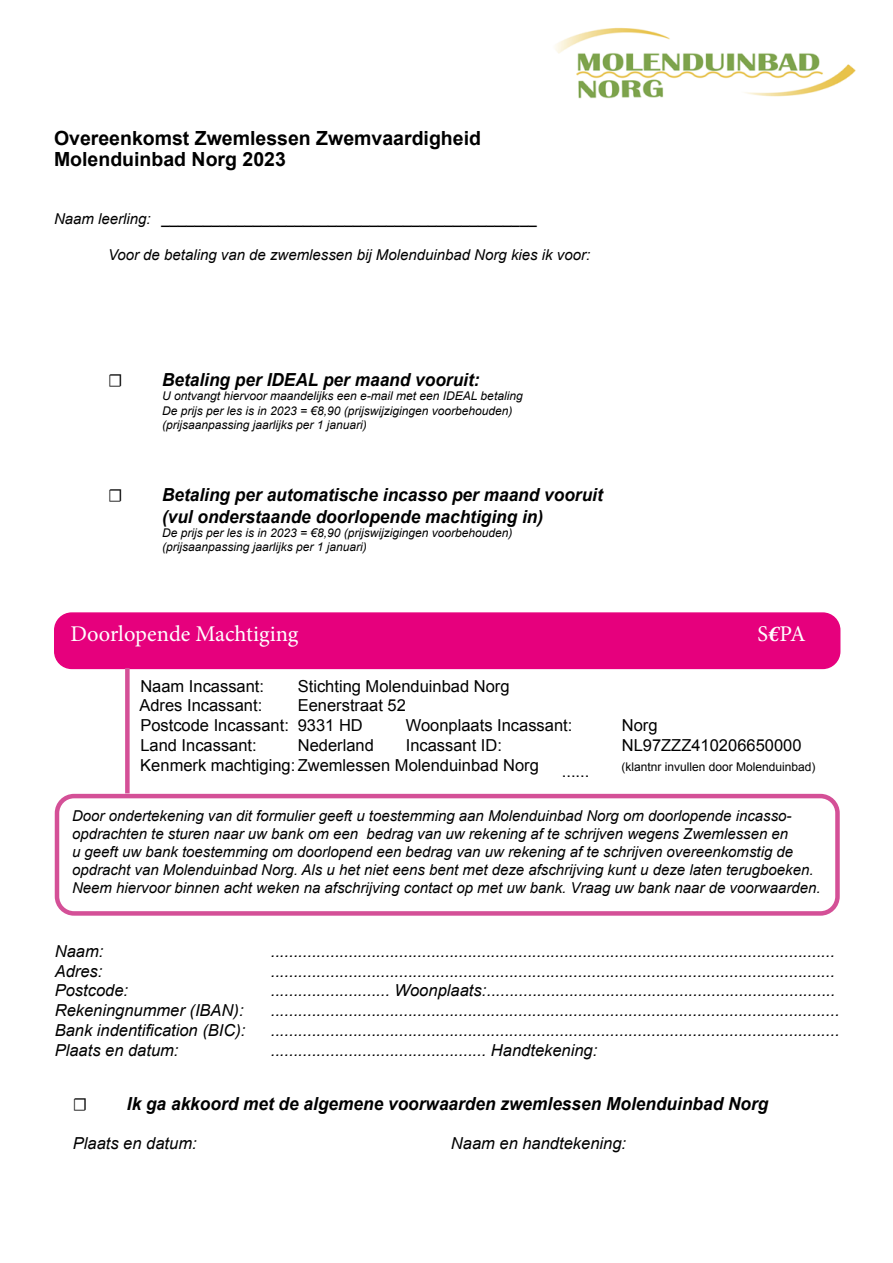
<style>
.page{position:relative;width:893px;height:1263px;background:#fff}
.page>*{position:absolute;margin:0;border:0;box-sizing:border-box;transform-origin:0 0}
.t1{font:22.5px "Minion Pro";color:#fff}
.t2{font:700 19.5px/21px "Arial";color:#000}
.t3{font:italic 700 18px/21.6px "Arial";color:#000;scale:.96 1}
.t4{font:italic 700 18px "Minion Pro";color:#000;scale:.96 1}
.t5{font:italic 16.5px "Arial";color:#000}
.t6{font:16.5px/19.8px "Arial";color:#000}
.t7{font:italic 15px/18px "Arial";color:#000}
.t8{font:italic 12px/14.4px "Arial";color:#000}
.t9{font:12px "Arial";color:#000}
.s1{font-weight:700;font-style:italic}
</style>
<div class="page">
<img style="left:555px;top:27px;width:301px;height:72px">
<div style="left:55px;top:613px;width:785px;height:55px;background:#e6007d;border-radius:17px"></div>
<div style="left:54px;top:612px;width:786px;height:57px;border:2px solid #e6007d;border-radius:17px"></div>
<div style="left:125px;top:668px;width:5px;height:125px;background:#d45097"></div>
<div style="left:55px;top:794px;width:785px;height:122px;border:4px solid #d45097;border-radius:17px"></div>
<p class="t2" style="left:54px;top:128px;width:428px">Overeenkomst Zwemlessen Zwemvaardigheid<br>Molenduinbad Norg 2023</p>
<p class="t7" style="left:54px;top:210px;width:485px">Naam leerling: _____________________________________________</p>
<p class="t7" style="left:108px;top:246px;width:484px">Voor de betaling van de zwemlessen bij Molenduinbad Norg kies ik voor:</p>
<p class="t4" style="left:108px;top:367px;width:17px">☐</p>
<p class="t3" style="left:162px;top:369px;width:332px">Betaling per IDEAL per maand vooruit:</p>
<p class="t8" style="left:162px;top:389px;width:362px">U ontvangt hiervoor maandelijks een e-mail met een IDEAL betaling<br>De prijs per les is in 2023 = €8,90 (prijswijzigingen voorbehouden) (prijsaanpassing jaarlijks per 1 januari)</p>
<p class="t4" style="left:108px;top:482px;width:17px">☐</p>
<p class="t3" style="left:162px;top:485px;width:461px">Betaling per automatische incasso per maand vooruit (vul onderstaande doorlopende machtiging in)</p>
<p class="t8" style="left:162px;top:526px;width:352px">De prijs per les is in 2023 = €8,90 (prijswijzigingen voorbehouden) (prijsaanpassing jaarlijks per 1 januari)</p>
<h1 class="t1" style="left:70px;top:618px;width:229px">Doorlopende Machtiging</h1>
<h1 class="t1" style="left:757px;top:618px;width:50px">S<span class="s1">€</span>PA</h1>
<p class="t6" style="left:140px;top:676px;width:125px">Naam Incassant:</p>
<p class="t6" style="left:298px;top:676px;width:213px">Stichting Molenduinbad Norg</p>
<p class="t6" style="left:139px;top:696px;width:124px">Adres Incassant:</p>
<p class="t6" style="left:140px;top:696px;width:267px;text-indent:157px">Eenerstraat 52<br>Postcode Incassant: 9331 HD</p>
<p class="t6" style="left:406px;top:716px;width:168px">Woonplaats Incassant:</p>
<p class="t6" style="left:622px;top:716px;width:37px">Norg</p>
<p class="t6" style="left:140px;top:735px;width:118px">Land Incassant:</p>
<p class="t6" style="left:298px;top:735px;width:78px">Nederland</p>
<p class="t6" style="left:406px;top:735px;width:98px">Incassant ID:</p>
<p class="t6" style="left:622px;top:735px;width:181px">NL97ZZZ410206650000</p>
<p class="t6" style="left:140px;top:755px;width:400px">Kenmerk machtiging:Zwemlessen Molenduinbad Norg</p>
<p class="t6" style="left:562px;top:761px;width:29px">......</p>
<p class="t9" style="left:621px;top:759px;width:196px">(klantnr invullen door Molenduinbad)</p>
<p class="t7" style="left:72px;top:807px;width:750px">Door ondertekening van dit formulier geeft u toestemming aan Molenduinbad Norg om doorlopende incasso&shy;opdrachten te sturen naar uw bank om een bedrag van uw rekening af te schrijven wegens Zwemlessen en<br>u geeft uw bank toestemming om doorlopend een bedrag van uw rekening af te schrijven overeenkomstig de opdracht van Molenduinbad Norg. Als u het niet eens bent met deze afschrijving kunt u deze laten terugboeken.<br>Neem hiervoor binnen acht weken na afschrijving contact op met uw bank. Vraag uw bank naar de voorwaarden.</p>
<p class="t5" style="left:55px;top:940px;width:50px">Naam:</p>
<p class="t5" style="left:271px;top:940px;width:566px">...........................................................................................................................</p>
<p class="t5" style="left:55px;top:960px;width:49px">Adres:</p>
<p class="t5" style="left:271px;top:960px;width:566px">...........................................................................................................................</p>
<p class="t5" style="left:55px;top:980px;width:75px">Postcode:</p>
<p class="t5" style="left:271px;top:980px;width:566px">.......................... Woonplaats:............................................................................</p>
<p class="t5" style="left:55px;top:1000px;width:190px">Rekeningnummer (IBAN):</p>
<p class="t5" style="left:271px;top:1000px;width:570px">............................................................................................................................</p>
<p class="t5" style="left:55px;top:1019px;width:192px">Bank indentification (BIC):</p>
<p class="t5" style="left:271px;top:1019px;width:570px">............................................................................................................................</p>
<p class="t5" style="left:55px;top:1039px;width:125px">Plaats en datum:</p>
<p class="t5" style="left:271px;top:1039px;width:328px">............................................... Handtekening:</p>
<p class="t4" style="left:73px;top:1091px;width:17px">☐</p>
<p class="t3" style="left:127px;top:1093px;width:670px">Ik ga akkoord met de algemene voorwaarden zwemlessen Molenduinbad Norg</p>
<p class="t5" style="left:73px;top:1133px;width:125px">Plaats en datum:</p>
<p class="t5" style="left:451px;top:1133px;width:177px">Naam en handtekening:</p>
</div>
